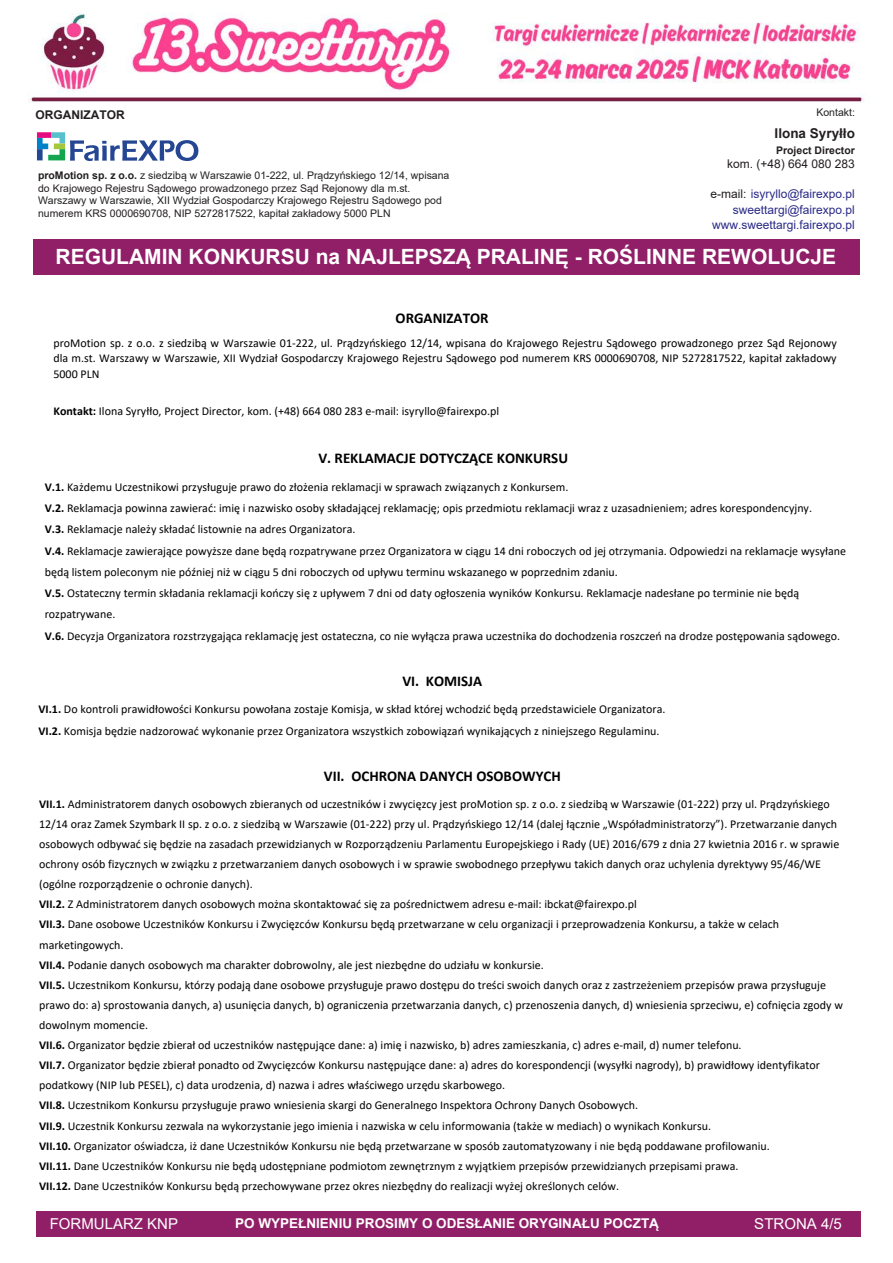
<style>
.page{position:relative;width:893px;height:1263px;background:#fff}
.page>*{position:absolute;margin:0;border:0;box-sizing:border-box;transform-origin:0 0}
.t1{font:700 21px "Arial";color:#fff}
.t2{font:700 15px "Calibri";color:#000}
.t3{font:15px "Arial";color:#fff}
.t4{font:700 13.5px "Arial";color:#fff}
.t5{font:700 13.5px "Arial";color:#231f20}
.t6{font:12px/20.1px "Calibri";color:#000}
.t7{font:12px/15.6px "Arial";color:#2a2a86;text-align:right}
.t8{font:12px "Arial";color:#231f20}
.t9{font:700 12px "Arial";color:#231f20}
.t10{font:10.5px/12.6px "Arial";color:#231f20}
.t11{font:700 10.5px "Arial";color:#231f20}
.s1{font-weight:700}
.s2{color:#231f20}
.s3{color:#2e3092}
.s4{font-style:inherit}
</style>
<div class="page">
<div style="left:36px;top:1211px;width:825px;height:25px;background:#911f67"></div>
<div style="left:33px;top:240px;width:826px;height:35px;background:#911f67"></div>
<svg style="left:37px;top:132px;width:162px;height:29px"></svg>
<img style="left:29px;top:13px;width:836px;height:90px">
<p class="t9" style="left:36px;top:106px;width:91px">ORGANIZATOR</p>
<p class="t10" style="left:38px;top:169px;width:413px"><span class="s1">proMotion sp. z o.o.</span> z siedzibą w Warszawie 01-222, ul. Prądzyńskiego 12/14, wpisana do Krajowego Rejestru Sądowego prowadzonego przez Sąd Rejonowy dla m.st.<br>Warszawy w Warszawie, XII Wydział Gospodarczy Krajowego Rejestru Sądowego pod numerem KRS 0000690708, NIP 5272817522, kapitał zakładowy 5000 PLN</p>
<p class="t10" style="left:816px;top:105px;width:40px">Kontakt:</p>
<p class="t5" style="left:775px;top:123px;width:82px">Ilona Syryłło</p>
<p class="t11" style="left:776px;top:143px;width:80px">Project Director</p>
<p class="t8" style="left:727px;top:156px;width:129px">kom. (+48) 664 080 283</p>
<p class="t7" style="left:710px;top:186px;width:146px"><span class="s2">e-mail:</span> <span class="s3">i</span>syryllo@fairexpo.pl sweettargi@fairexpo.pl www.sweettargi.fairexpo.pl</p>
<h1 class="t1" style="left:56px;top:242px;width:782px">REGULAMIN KONKURSU na NAJLEPSZĄ PRALINĘ - <span class="s4">ROŚLINNE REWOLUCJE</span></h1>
<p class="t2" style="left:396px;top:307px;width:95px">ORGANIZATOR</p>
<p class="t6" style="left:53px;top:335px;width:785px;line-height:15.3px;text-align:justify">proMotion sp. z o.o. z siedzibą w Warszawie 01-222, ul. Prądzyńskiego 12/14, wpisana do Krajowego Rejestru Sądowego prowadzonego przez Sąd Rejonowy dla m.st. Warszawy w Warszawie, XII Wydział Gospodarczy Krajowego Rejestru Sądowego pod numerem KRS 0000690708, NIP 5272817522, kapitał zakładowy 5000 PLN</p>
<p class="t6" style="left:53px;top:400px;width:447px"><span class="s1">Kontakt:</span> Ilona Syryłło, Project Director, kom. (+48) 664 080 283 e-mail: isyryllo@fairexpo.pl</p>
<p class="t2" style="left:318px;top:448px;width:251px"><span class="s4">V</span>. REKLAMACJE DOTYCZĄCE KONKURSU</p>
<p class="t6" style="left:45px;top:476px;width:803px;line-height:21.3px"><span class="s1">V.1.</span> Każdemu Uczestnikowi przysługuje prawo do złożenia reklamacji w sprawach związanych z Konkursem.<br><span class="s1">V.2.</span> Reklamacja powinna zawierać: imię i nazwisko osoby składającej reklamację; opis przedmiotu reklamacji wraz z uzasadnieniem; adres korespondencyjny.<br><span class="s1">V.3.</span> Reklamacje należy składać listownie na adres Organizatora.<br><span class="s1">V.4.</span> Reklamacje zawierające powyższe dane będą rozpatrywane przez Organizatora w ciągu 14 dni roboczych od jej otrzymania. Odpowiedzi na reklamacje wysyłane będą listem poleconym nie później niż w ciągu 5 dni roboczych od upływu terminu wskazanego w poprzednim zdaniu.<br><span class="s1">V.5.</span> Ostateczny termin składania reklamacji kończy się z upływem 7 dni od daty ogłoszenia wyników Konkursu. Reklamacje nadesłane po terminie nie będą rozpatrywane.<br><span class="s1">V.6.</span> Decyzja Organizatora rozstrzygająca reklamację jest ostateczna, co nie wyłącza prawa uczestnika do dochodzenia roszczeń na drodze postępowania sądowego.</p>
<p class="t2" style="left:402px;top:671px;width:81px"><span class="s4">V</span>I. KOMISJA</p>
<p class="t6" style="left:38px;top:698px;width:629px;line-height:21.8px"><span class="s1">VI.1.</span> Do kontroli prawidłowości Konkursu powołana zostaje Komisja, w skład której wchodzić będą przedstawiciele Organizatora.<br><span class="s1">VI.2.</span> Komisja będzie nadzorować wykonanie przez Organizatora wszystkich zobowiązań wynikających z niniejszego Regulaminu.</p>
<p class="t2" style="left:324px;top:766px;width:238px">VII. OCHRONA DANYCH OSOBOWYCH</p>
<p class="t6" style="left:39px;top:793px;width:805px"><span class="s1">VII.1.</span> Administratorem danych osobowych zbieranych od uczestników i zwycięzcy jest proMotion sp. z o.o. z siedzibą w Warszawie (01-222) przy ul. Prądzyńskiego 12/14 oraz Zamek Szymbark II sp. z o.o. z siedzibą w Warszawie (01-222) przy ul. Prądzyńskiego 12/14 (dalej łącznie „Współadministratorzy”). Przetwarzanie danych osobowych odbywać się będzie na zasadach przewidzianych w Rozporządzeniu Parlamentu Europejskiego i Rady (UE) 2016/679 z dnia 27 kwietnia 2016 r. w sprawie ochrony osób fizycznych w związku z przetwarzaniem danych osobowych i w sprawie swobodnego przepływu takich danych oraz uchylenia dyrektywy 95/46/WE (ogólne rozporządzenie o ochronie danych).<br><span class="s1">VII.2.</span> Z Administratorem danych osobowych można skontaktować się za pośrednictwem adresu e-mail: ibckat@fairexpo.pl<br><span class="s1">VII.3.</span> Dane osobowe Uczestników Konkursu i Zwycięzców Konkursu będą przetwarzane w celu organizacji i przeprowadzenia Konkursu, a także w celach marketingowych.<br><span class="s1">VII.4.</span> Podanie danych osobowych ma charakter dobrowolny, ale jest niezbędne do udziału w konkursie.<br><span class="s1">VII.5.</span> Uczestnikom Konkursu, którzy podają dane osobowe przysługuje prawo dostępu do treści swoich danych oraz z zastrzeżeniem przepisów prawa przysługuje prawo do: a) sprostowania danych, a) usunięcia danych, b) ograniczenia przetwarzania danych, c) przenoszenia danych, d) wniesienia sprzeciwu, e) cofnięcia zgody w dowolnym momencie.<br><span class="s1">VII.6.</span> Organizator będzie zbierał od uczestników następujące dane: a) imię i nazwisko, b) adres zamieszkania, c) adres e-mail, d) numer telefonu.<br><span class="s1">VII.7.</span> Organizator będzie zbierał ponadto od Zwycięzców Konkursu następujące dane: a) adres do korespondencji (wysyłki nagrody), b) prawidłowy identyfikator podatkowy (NIP lub PESEL), c) data urodzenia, d) nazwa i adres właściwego urzędu skarbowego.<br><span class="s1">VII.8.</span> Uczestnikom Konkursu przysługuje prawo wniesienia skargi do Generalnego Inspektora Ochrony Danych Osobowych.<br><span class="s1">VII.9.</span> Uczestnik Konkursu zezwala na wykorzystanie jego imienia i nazwiska w celu informowania (także w mediach) o wynikach Konkursu.<br><span class="s1">VII.10.</span> Organizator oświadcza, iż dane Uczestników Konkursu nie będą przetwarzane w sposób zautomatyzowany i nie będą poddawane profilowaniu.<br><span class="s1">VII.11.</span> Dane Uczestników Konkursu nie będą udostępniane podmiotom zewnętrznym z wyjątkiem przepisów przewidzianych przepisami prawa.<br><span class="s1">VII.12.</span> Dane Uczestników Konkursu będą przechowywane przez okres niezbędny do realizacji wyżej określonych celów.</p>
<p class="t3" style="left:50px;top:1214px;width:130px">FORMULARZ KNP</p>
<p class="t4" style="left:235px;top:1213px;width:425px">PO WYPEŁNIENIU PROSIMY O ODESŁANIE ORYGINAŁU POCZTĄ</p>
<p class="t3" style="left:754px;top:1213px;width:89px">STRONA 4/5</p>
</div>
